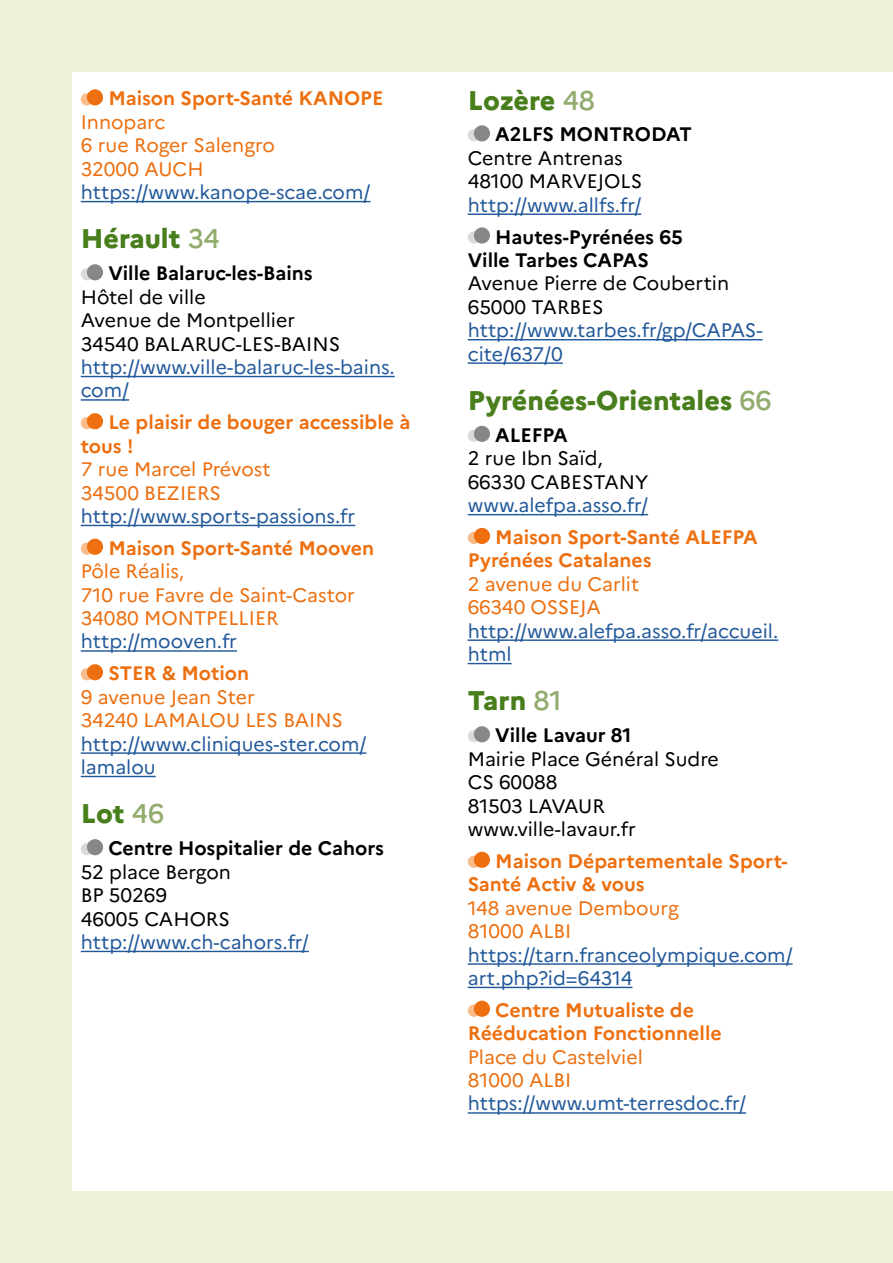
<style>
.page{position:relative;width:893px;height:1263px;background:#edf1d7}
.page>*{position:absolute;margin:0;border:0;box-sizing:border-box;transform-origin:0 0}
.Departement{font:800 27px "Marianne";color:#497e1c}
.t1{font:19.5px/23.4px "Marianne";color:#22599b}
.t2{font:19.5px "Marianne";color:#000}
.t3{font:19.5px "Marianne";color:#ed6f0f}
.t4{font:700 19.5px/23.4px "Marianne";color:#ed6f0f}
.t5{font:700 19.5px "Marianne";color:#000}
.s1{font-weight:500;color:#92ac6e}
</style>
<div class="page">
<div style="left:72px;top:72px;width:821px;height:1119px;background:#fff"></div>
<hr style="left:81px;top:201px;width:289px;height:1px;background:#22599b">
<hr style="left:81px;top:376px;width:314px;height:1px;background:#22599b">
<hr style="left:81px;top:399px;width:48px;height:2px;background:#22599b">
<hr style="left:81px;top:525px;width:274px;height:1px;background:#22599b">
<hr style="left:81px;top:650px;width:156px;height:2px;background:#22599b">
<hr style="left:81px;top:752px;width:285px;height:2px;background:#22599b">
<hr style="left:81px;top:776px;width:75px;height:1px;background:#22599b">
<hr style="left:81px;top:951px;width:228px;height:1px;background:#22599b">
<div style="left:81px;top:93px;width:12px;height:12px;background:#f9bc8b;border-radius:50%"></div>
<div style="left:87px;top:89px;width:16px;height:16px;background:#ed6f0f;border-radius:50%"></div>
<div style="left:81px;top:268px;width:12px;height:12px;background:#d9dada;border-radius:50%"></div>
<div style="left:87px;top:264px;width:16px;height:16px;background:#868786;border-radius:50%"></div>
<div style="left:81px;top:417px;width:12px;height:12px;background:#f9bc8b;border-radius:50%"></div>
<div style="left:87px;top:413px;width:16px;height:16px;background:#ed6f0f;border-radius:50%"></div>
<div style="left:81px;top:543px;width:12px;height:12px;background:#f9bc8b;border-radius:50%"></div>
<div style="left:87px;top:539px;width:16px;height:16px;background:#ed6f0f;border-radius:50%"></div>
<div style="left:81px;top:668px;width:12px;height:12px;background:#f9bc8b;border-radius:50%"></div>
<div style="left:87px;top:664px;width:16px;height:16px;background:#ed6f0f;border-radius:50%"></div>
<div style="left:81px;top:843px;width:12px;height:12px;background:#d9dada;border-radius:50%"></div>
<div style="left:87px;top:839px;width:16px;height:16px;background:#868786;border-radius:50%"></div>
<hr style="left:468px;top:213px;width:173px;height:2px;background:#22599b">
<hr style="left:468px;top:339px;width:294px;height:1px;background:#22599b">
<hr style="left:468px;top:362px;width:95px;height:2px;background:#22599b">
<hr style="left:468px;top:514px;width:180px;height:1px;background:#22599b">
<hr style="left:468px;top:639px;width:310px;height:2px;background:#22599b">
<hr style="left:468px;top:663px;width:44px;height:1px;background:#22599b">
<hr style="left:468px;top:963px;width:325px;height:2px;background:#22599b">
<hr style="left:468px;top:987px;width:164px;height:1px;background:#22599b">
<hr style="left:468px;top:1112px;width:278px;height:2px;background:#22599b">
<div style="left:468px;top:129px;width:12px;height:12px;background:#d9dada;border-radius:50%"></div>
<div style="left:474px;top:125px;width:16px;height:16px;background:#868786;border-radius:50%"></div>
<div style="left:468px;top:231px;width:12px;height:13px;background:#d9dada;border-radius:50%"></div>
<div style="left:474px;top:227px;width:16px;height:17px;background:#868786;border-radius:50%"></div>
<div style="left:468px;top:430px;width:12px;height:12px;background:#d9dada;border-radius:50%"></div>
<div style="left:474px;top:426px;width:16px;height:16px;background:#868786;border-radius:50%"></div>
<div style="left:468px;top:532px;width:12px;height:12px;background:#f9bc8b;border-radius:50%"></div>
<div style="left:474px;top:528px;width:16px;height:16px;background:#ed6f0f;border-radius:50%"></div>
<div style="left:468px;top:730px;width:12px;height:12px;background:#d9dada;border-radius:50%"></div>
<div style="left:474px;top:726px;width:16px;height:16px;background:#868786;border-radius:50%"></div>
<div style="left:468px;top:856px;width:12px;height:12px;background:#f9bc8b;border-radius:50%"></div>
<div style="left:474px;top:852px;width:16px;height:16px;background:#ed6f0f;border-radius:50%"></div>
<div style="left:468px;top:1004px;width:12px;height:13px;background:#f9bc8b;border-radius:50%"></div>
<div style="left:474px;top:1001px;width:16px;height:16px;background:#ed6f0f;border-radius:50%"></div>
<p class="t4" style="left:108px;top:87px;width:277px">Maison Sport-Santé KANOPE</p>
<p class="t3" style="left:81px;top:110px;width:86px">Innoparc</p>
<p class="t3" style="left:81px;top:133px;width:196px">6 rue Roger Salengro</p>
<p class="t3" style="left:81px;top:157px;width:124px">32000 AUCH</p>
<p class="t1" style="left:81px;top:180px;width:291px">https://www.kanope-scae.com/</p>
<p class="Departement" style="left:81px;top:222px;width:141px">Hérault <span class="s1">34</span></p>
<p class="t5" style="left:108px;top:262px;width:206px">Ville Balaruc-les-Bains</p>
<p class="t2" style="left:81px;top:285px;width:126px">Hôtel de ville</p>
<p class="t2" style="left:81px;top:308px;width:216px">Avenue de Montpellier</p>
<p class="t2" style="left:81px;top:332px;width:261px">34540 BALARUC-LES-BAINS</p>
<p class="t1" style="left:81px;top:355px;width:315px">http://www.ville-balaruc-les-bains. com/</p>
<p class="t4" style="left:81px;top:411px;width:331px;text-indent:28px">Le plaisir de bouger accessible à tous !</p>
<p class="t3" style="left:81px;top:457px;width:191px">7 rue Marcel Prévost</p>
<p class="t3" style="left:81px;top:481px;width:142px">34500 BEZIERS</p>
<p class="t1" style="left:81px;top:504px;width:276px">http://www.sports-passions.fr</p>
<p class="t4" style="left:108px;top:536px;width:267px">Maison Sport-Santé Mooven</p>
<p class="t3" style="left:81px;top:559px;width:105px">Pôle Réalis,</p>
<p class="t3" style="left:81px;top:583px;width:276px">710 rue Favre de Saint-Castor</p>
<p class="t3" style="left:81px;top:606px;width:199px">34080 MONTPELLIER</p>
<p class="t1" style="left:81px;top:630px;width:158px">http://mooven.fr</p>
<p class="t4" style="left:108px;top:662px;width:142px">STER &amp; Motion</p>
<p class="t3" style="left:81px;top:685px;width:176px">9 avenue Jean Ster</p>
<p class="t3" style="left:81px;top:708px;width:264px">34240 LAMALOU LES BAINS</p>
<p class="t1" style="left:81px;top:732px;width:287px">http://www.cliniques-ster.com/ lamalou</p>
<p class="Departement" style="left:81px;top:797px;width:85px">Lot <span class="s1">46</span></p>
<p class="t5" style="left:108px;top:836px;width:277px">Centre Hospitalier de Cahors</p>
<p class="t2" style="left:81px;top:860px;width:152px">52 place Bergon</p>
<p class="t2" style="left:81px;top:883px;width:88px">BP 50269</p>
<p class="t2" style="left:81px;top:907px;width:151px">46005 CAHORS</p>
<p class="t1" style="left:81px;top:930px;width:230px">http://www.ch-cahors.fr/</p>
<p class="Departement" style="left:468px;top:83px;width:129px">Lozère <span class="s1">48</span></p>
<p class="t5" style="left:495px;top:123px;width:198px">A2LFS MONTRODAT</p>
<p class="t2" style="left:468px;top:146px;width:157px">Centre Antrenas</p>
<p class="t2" style="left:468px;top:169px;width:176px">48100 MARVEJOLS</p>
<p class="t1" style="left:468px;top:193px;width:175px">http://www.allfs.fr/</p>
<p class="t5" style="left:495px;top:225px;width:189px">Hautes-Pyrénées 65</p>
<p class="t5" style="left:468px;top:248px;width:183px">Ville Tarbes CAPAS</p>
<p class="t2" style="left:468px;top:272px;width:263px">Avenue Pierre de Coubertin</p>
<p class="t2" style="left:468px;top:295px;width:137px">65000 TARBES</p>
<p class="t1" style="left:468px;top:318px;width:296px">http://www.tarbes.fr/gp/CAPAS&shy;cite/637/0</p>
<p class="Departement" style="left:468px;top:384px;width:306px">Pyrénées-Orientales <span class="s1">66</span></p>
<p class="t5" style="left:495px;top:423px;width:74px">ALEFPA</p>
<p class="t2" style="left:468px;top:446px;width:137px">2 rue Ibn Saïd,</p>
<p class="t2" style="left:468px;top:470px;width:182px">66330 CABESTANY</p>
<p class="t1" style="left:468px;top:493px;width:182px">www.alefpa.asso.fr/</p>
<p class="t4" style="left:468px;top:525px;width:291px;text-indent:28px">Maison Sport-Santé ALEFPA<br>Pyrénées Catalanes</p>
<p class="t3" style="left:468px;top:572px;width:173px">2 avenue du Carlit</p>
<p class="t3" style="left:468px;top:595px;width:135px">66340 OSSEJA</p>
<p class="t1" style="left:468px;top:619px;width:312px">http://www.alefpa.asso.fr/accueil. html</p>
<p class="Departement" style="left:468px;top:684px;width:96px">Tarn <span class="s1">81</span></p>
<p class="t5" style="left:495px;top:723px;width:138px">Ville Lavaur 81</p>
<p class="t2" style="left:468px;top:747px;width:253px">Mairie Place Général Sudre</p>
<p class="t2" style="left:468px;top:770px;width:91px">CS 60088</p>
<p class="t2" style="left:468px;top:794px;width:139px">81503 LAVAUR</p>
<p class="t2" style="left:468px;top:817px;width:170px">www.ville-lavaur.fr</p>
<p class="t4" style="left:468px;top:849px;width:321px;text-indent:28px">Maison Départementale Sport-<br>Santé Activ &amp; vous</p>
<p class="t3" style="left:468px;top:896px;width:213px">148 avenue Dembourg</p>
<p class="t3" style="left:468px;top:919px;width:105px">81000 ALBI</p>
<p class="t1" style="left:468px;top:943px;width:326px">https://tarn.franceolympique.com/ art.php?id=64314</p>
<p class="t4" style="left:468px;top:998px;width:255px;text-align:center">Centre Mutualiste de<br>Rééducation Fonctionnelle</p>
<p class="t3" style="left:468px;top:1045px;width:177px">Place du Castelviel</p>
<p class="t3" style="left:468px;top:1068px;width:105px">81000 ALBI</p>
<p class="t1" style="left:468px;top:1092px;width:280px">https://www.umt-terresdoc.fr/</p>
</div>
